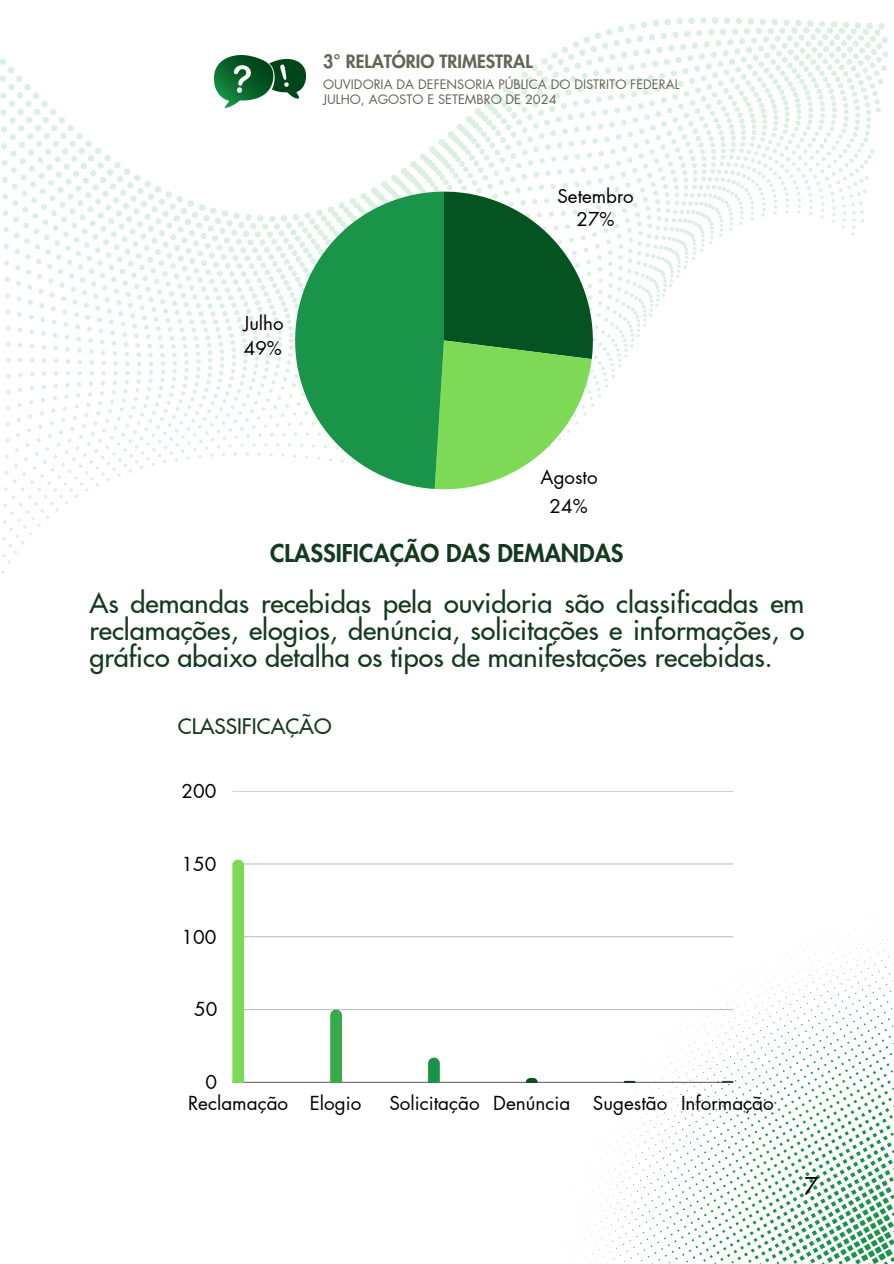
<style>
.page{position:relative;width:894px;height:1264px;background:#fff}
.page>*{position:absolute;margin:0;border:0;box-sizing:border-box;transform-origin:0 0}
.t1{font:500 27px/27px "Futura LT Pro";color:#133a1e;text-align:justify}
.t2{font:800 24px "Futura LT Pro";color:#133a1e}
.t3{font:24px "Futura LT Pro";color:#000}
.t4{font:500 21px "Futura LT Pro";color:#133a1e}
.t5{font:18.9px "Futura LT Pro";color:#000}
.t6{font:18.75px/25px "Futura LT Pro";color:#000;text-align:center}
.t7{font:800 17.85px "Futura LT Pro";color:#646457}
.t8{font:12.75px "Futura LT Pro";color:#646457}
</style>
<div class="page">
<svg style="left:619px;top:17px;width:265px;height:17px"></svg>
<svg style="left:595px;top:27px;width:285px;height:7px"></svg>
<svg style="left:0;top:70px;width:883px;height:14px"></svg>
<svg style="left:0;top:77px;width:875px;height:6px"></svg>
<svg style="left:0;top:83px;width:877px;height:6px"></svg>
<svg style="left:0;top:95px;width:881px;height:58px"></svg>
<svg style="left:0;top:101px;width:871px;height:6px"></svg>
<svg style="left:0;top:107px;width:871px;height:24px"></svg>
<svg style="left:0;top:113px;width:870px;height:18px"></svg>
<svg style="left:0;top:119px;width:869px;height:12px"></svg>
<svg style="left:0;top:125px;width:868px;height:6px"></svg>
<svg style="left:0;top:131px;width:874px;height:27px"></svg>
<svg style="left:0;top:137px;width:871px;height:42px"></svg>
<svg style="left:0;top:143px;width:868px;height:13px"></svg>
<svg style="left:0;top:149px;width:864px;height:7px"></svg>
<svg style="left:0;top:156px;width:868px;height:37px"></svg>
<svg style="left:0;top:162px;width:863px;height:6px"></svg>
<svg style="left:0;top:168px;width:866px;height:25px"></svg>
<svg style="left:0;top:192px;width:864px;height:30px"></svg>
<svg style="left:0;top:210px;width:854px;height:364px"></svg>
<img style="left:214px;top:55px;width:91px;height:52px">
<svg style="left:540px;top:912px;width:353px;height:351px"></svg>
<svg style="left:295px;top:192px;width:297px;height:297px"></svg>
<hr style="left:232px;top:1081px;width:501px;height:1px;background:#e0e0e0">
<hr style="left:232px;top:1008px;width:501px;height:2px;background:#000;opacity:.25">
<hr style="left:232px;top:936px;width:501px;height:1px;background:#ccc">
<hr style="left:232px;top:863px;width:501px;height:1px;background:#d9d9d9">
<hr style="left:232px;top:791px;width:501px;height:1px;background:#d1d1d1">
<svg style="left:232px;top:859px;width:12px;height:223px;background:#83da5d"></svg>
<svg style="left:330px;top:1009px;width:12px;height:73px"></svg>
<svg style="left:428px;top:1057px;width:11px;height:25px"></svg>
<svg style="left:526px;top:1078px;width:11px;height:4px"></svg>
<svg style="left:623px;top:1080px;width:12px;height:2px"></svg>
<svg style="left:721px;top:1080px;width:12px;height:2px"></svg>
<p class="t7" style="left:323px;top:53px;width:211px">3° RELATÓRIO TRIMESTRAL</p>
<p class="t8" style="left:323px;top:78px;width:358px">OUVIDORIA DA DEFENSORIA PÚBLICA DO DISTRITO FEDERAL</p>
<h5 class="t8" style="left:323px;top:93px;width:235px">JULHO, AGOSTO E SETEMBRO DE 2024</h5>
<p class="t6" style="left:243px;top:311px;width:42px;text-align:left">Julho<br>49%</p>
<p class="t6" style="left:557px;top:185px;width:78px;line-height:23.5px">Setembro<br>27%</p>
<p class="t6" style="left:540px;top:464px;width:59px;line-height:28.5px">Agosto<br>24%</p>
<p class="t2" style="left:270px;top:542px;width:355px">CLASSIFICAÇÃO DAS DEMANDAS</p>
<p class="t1" style="left:89px;top:590px;width:716px">As demandas recebidas pela ouvidoria são classificadas em reclamações, elogios, denúncia, solicitações e informações, o gráfico abaixo detalha os tipos de manifestações recebidas.</p>
<p class="t4" style="left:178px;top:717px;width:155px">CLASSIFICAÇÃO</p>
<p class="t5" style="left:181px;top:782px;width:36px">200</p>
<p class="t5" style="left:181px;top:855px;width:36px">150</p>
<p class="t5" style="left:181px;top:927px;width:36px">100</p>
<p class="t5" style="left:194px;top:1000px;width:25px">50</p>
<p class="t5" style="left:205px;top:1073px;width:13px">0</p>
<p class="t5" style="left:188px;top:1094px;width:174px">Reclamação Elogio</p>
<p class="t5" style="left:389px;top:1094px;width:386px">Solicitação Denúncia Sugestão Informação</p>
<p class="t3" style="left:804px;top:1175px;width:16px">7</p>
</div>
